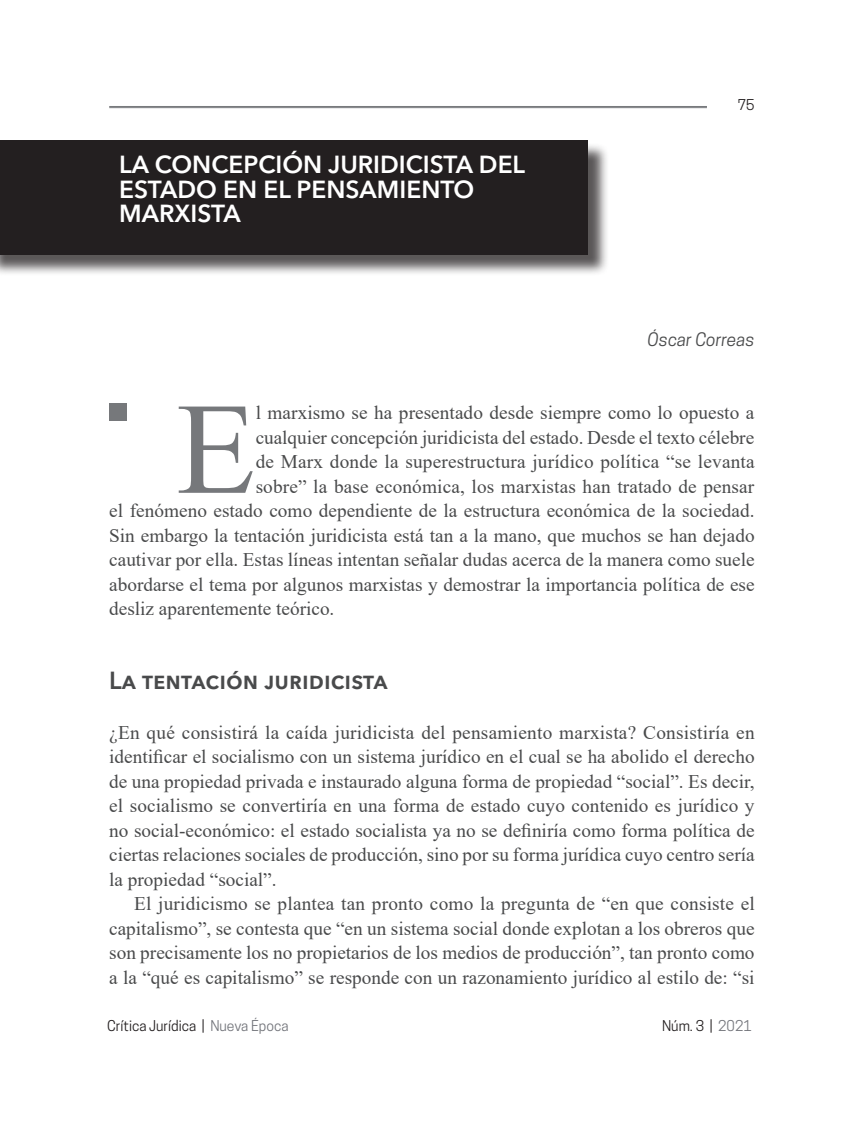
<style>
.page{position:relative;width:844px;height:1141px;background:#fff}
.page>*{position:absolute;margin:0;border:0;box-sizing:border-box;transform-origin:0 0}
.t1{font:130.2px "Times New Roman";color:#76787b}
.t2{font:600 24.5px/24.5px "Avenir Next LT Pro";color:#fff}
.t3{font:600 24.5px "Avenir Next LT Pro";color:#494a4b}
.t4{font:19.25px/24.5px "Times New Roman";color:#494a4b;text-align:justify}
.t5{font:italic 17.5px "Cooper Hewitt";color:#494a4b}
.t6{font:14px "Cooper Hewitt";color:#231f20}
.s1{color:#73757b}
</style>
<div class="page">
<hr style="left:109px;top:106px;width:597px;height:1px;background:#76787b">
<hr style="left:109px;top:107px;width:597px;height:1px;background:#76787b">
<div style="left:0;top:142px;width:608px;height:134px;background:#231f20;opacity:.75"></div>
<div style="left:0;top:140px;width:587px;height:114px;background:#231f20"></div>
<div style="left:109px;top:403px;width:18px;height:18px;background:#76787b"></div>
<p class="t2" style="left:119px;top:152px;width:407px">LA CONCEPCIÓN JURIDICISTA DEL<br>ESTADO EN EL PENSAMIENTO<br>MARXISTA</p>
<p class="t6" style="left:737px;top:97px;width:18px">75</p>
<p class="t5" style="left:647px;top:329px;width:108px">Óscar Correas</p>
<h1 class="t1" style="left:176px;top:357px;width:81px">E</h1>
<p class="t4" style="left:255px;top:400px;width:500px">l marxismo se ha presentado desde siempre como lo opuesto a</p>
<p class="t4" style="left:255px;top:424px;width:500px">cualquier concepción juridicista del estado. Desde el texto célebre</p>
<p class="t4" style="left:255px;top:449px;width:500px">de Marx donde la superestructura jurídico política “se levanta</p>
<p class="t4" style="left:255px;top:474px;width:500px">sobre” la base económica, los marxistas han tratado de pensar</p>
<p class="t4" style="left:109px;top:498px;width:646px">el fenómeno estado como dependiente de la estructura económica de la sociedad.</p>
<p class="t4" style="left:109px;top:523px;width:646px">Sin embargo la tentación juridicista está tan a la mano, que muchos se han dejado</p>
<p class="t4" style="left:109px;top:547px;width:646px">cautivar por ella. Estas líneas intentan señalar dudas acerca de la manera como suele</p>
<p class="t4" style="left:109px;top:572px;width:646px">abordarse el tema por algunos marxistas y demostrar la importancia política de ese</p>
<p class="t4" style="left:109px;top:596px;width:227px">desliz aparentemente teórico.</p>
<p class="t3" style="left:109px;top:666px;width:280px">La tentación juridicista</p>
<p class="t4" style="left:109px;top:719px;width:647px">¿En qué consistirá la caída juridicista del pensamiento marxista? Consistiría en identificar el socialismo con un sistema jurídico en el cual se ha abolido el derecho de una propiedad privada e instaurado alguna forma de propiedad “social”. Es decir, el socialismo se convertiría en una forma de estado cuyo contenido es jurídico y no social-económico: el estado socialista ya no se definiría como forma política de ciertas relaciones sociales de producción, sino por su forma jurídica cuyo centro sería la propiedad “social”.</p>
<p class="t4" style="left:109px;top:891px;width:647px;text-indent:25px">El juridicismo se plantea tan pronto como la pregunta de “en que consiste el capitalismo”, se contesta que “en un sistema social donde explotan a los obreros que son precisamente los no propietarios de los medios de producción”, tan pronto como a la “qué es capitalismo” se responde con un razonamiento jurídico al estilo de: “si</p>
<p class="t6" style="left:107px;top:1017px;width:183px">Crítica Jurídica | <span class="s1">Nueva Época</span></p>
<p class="t6" style="left:662px;top:1017px;width:91px">Núm. 3 | <span class="s1">2021</span></p>
</div>
